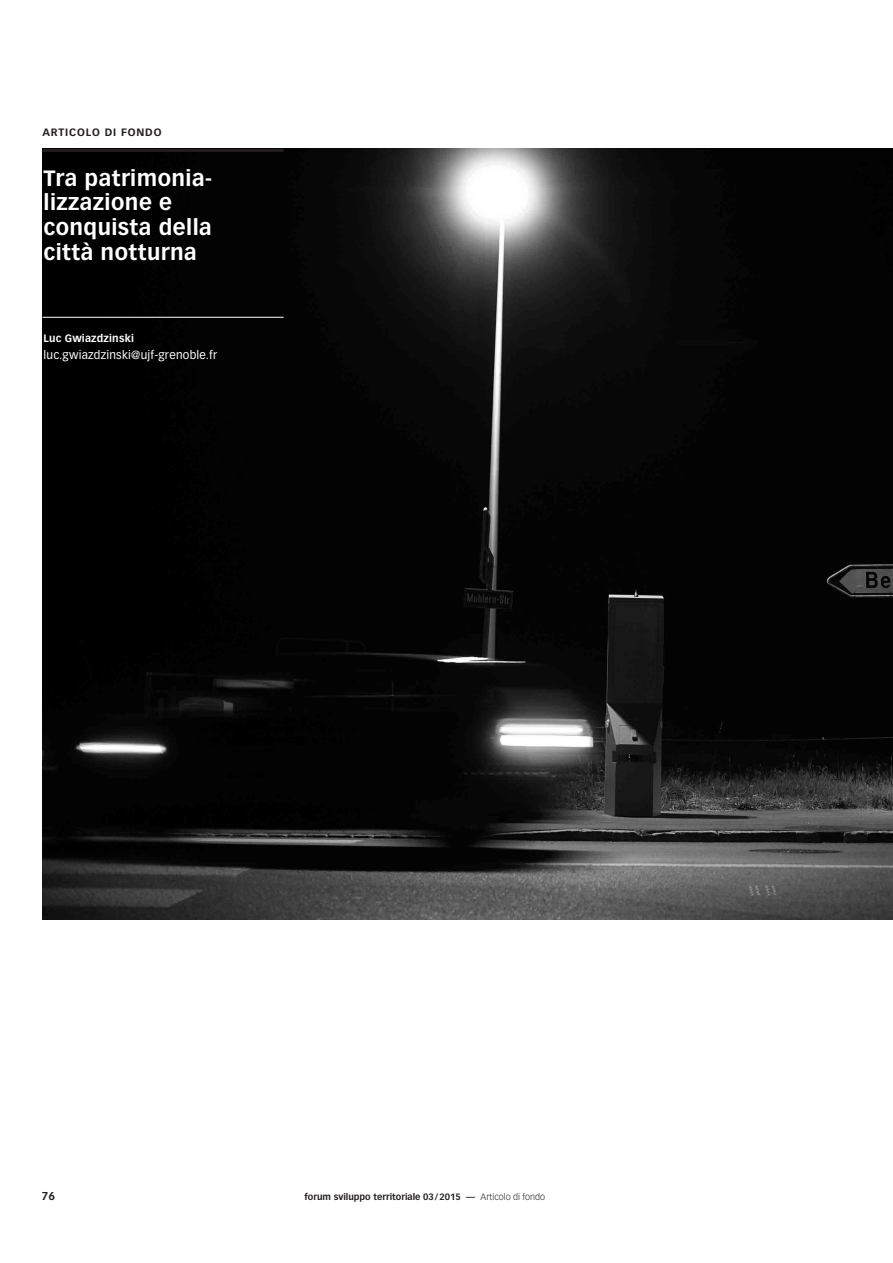
<style>
.page{position:relative;width:893px;height:1263px;background:#fff}
.page>*{position:absolute;margin:0;border:0;box-sizing:border-box;transform-origin:0 0}
.t1{font:700 21.75px/24.8px "Vectora LH";letter-spacing:.02em;color:#fff}
.t2{font:11.7px "Vectora LH";letter-spacing:.02em;color:#fff}
.t3{font:700 11.25px "Vectora LH";color:#231f20}
.t4{font:700 10.5px "Vectora LH";letter-spacing:.08em;color:#231f20}
.t5{font:700 10.5px "Vectora LH";letter-spacing:.02em;color:#fff}
.t6{font:700 9px "Vectora LH";color:#231f20}
.s1{font-weight:300}
</style>
<div class="page">
<img style="left:43px;top:149px;width:850px;height:771px">
<hr style="left:43px;top:317px;width:241px;height:1px;background:#fff">
<hr style="left:43px;top:149px;width:241px;height:3px;background:#231f20">
<p class="t4" style="left:43px;top:126px;width:120px">ARTICOLO DI FONDO</p>
<p class="t1" style="left:44px;top:165px;width:170px">Tra patrimonia&shy;lizzazione e conquista della città notturna</p>
<p class="t5" style="left:44px;top:332px;width:92px">Luc Gwiazdzinski</p>
<p class="t2" style="left:44px;top:348px;width:175px">luc.gwiazdzinski@ujf-grenoble.fr</p>
<p class="t3" style="left:42px;top:1190px;width:15px">76</p>
<p class="t6" style="left:305px;top:1192px;width:242px">forum sviluppo territoriale 03/2015 — <span class="s1">Articolo di fondo</span></p>
</div>
